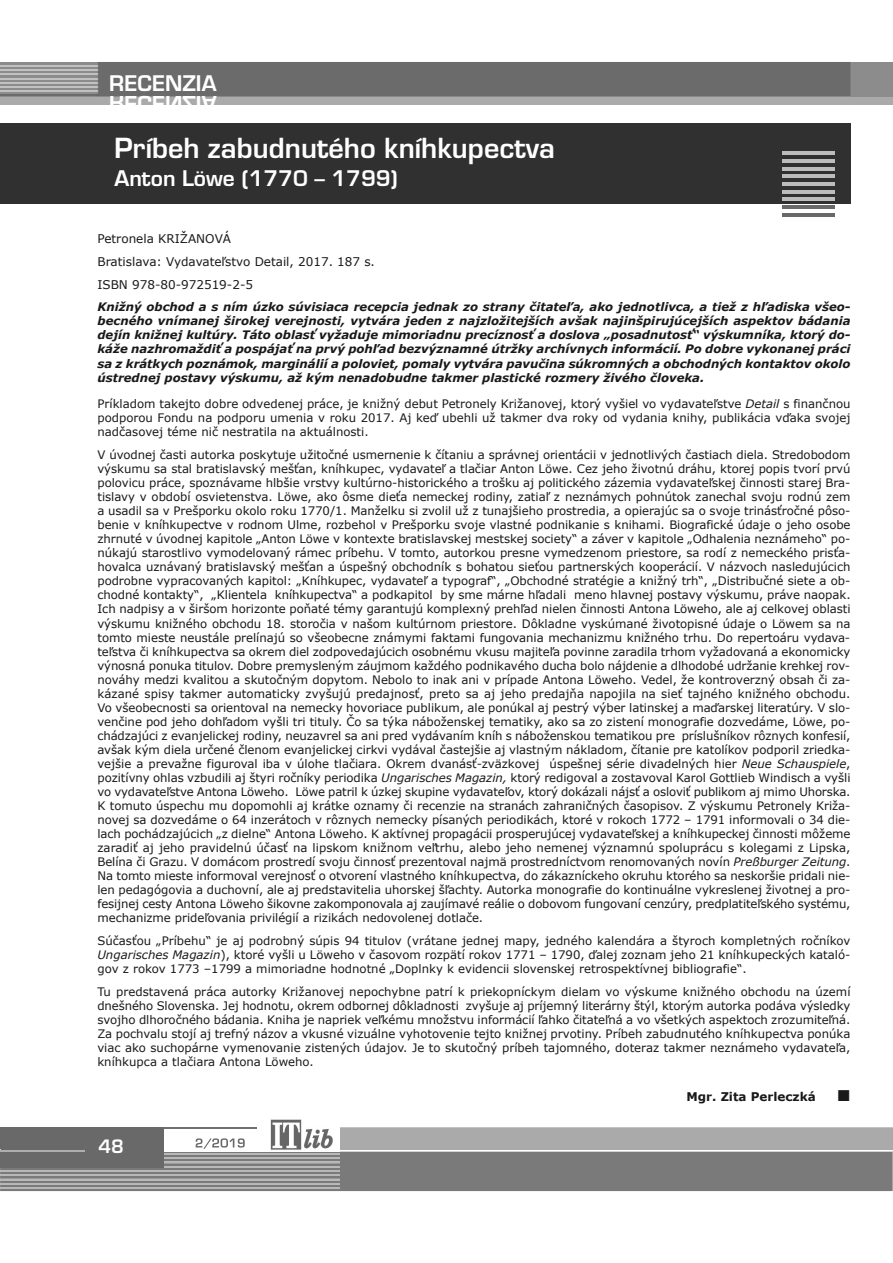
<style>
.page{position:relative;width:893px;height:1263px;background:#fff}
.page>*{position:absolute;margin:0;border:0;box-sizing:border-box;transform-origin:0 0}
.t1{font:27px "Euromode CE Bold";color:#fff}
.t2{font:21px "Euromode CE Bold";color:#fff}
.t3{font:18px "Euromode CE Bold";color:#fff}
.t4{font:12px/23px "Verdana";color:#191919}
.t5{font:700 12px "Verdana";color:#191919}
.t6{font:11.7px/14.1px "Verdana";color:#191919;text-align:justify}
.t7{font:italic 700 11.7px/14.1px "Verdana";color:#191919;text-align:justify}
.s1{font-style:italic}
</style>
<div class="page">
<div style="left:0;top:62px;width:893px;height:43px;background:#aaa"></div>
<div style="left:0;top:62px;width:893px;height:34px;background:#8c8c8c"></div>
<div style="left:98px;top:62px;width:752px;height:34px;background:#6b6b6b"></div>
<hr style="left:0;top:95px;width:98px;height:1px;background:#6b6b6b">
<hr style="left:0;top:91px;width:98px;height:1px;background:#c1c1c1">
<hr style="left:0;top:86px;width:98px;height:2px;background:#c1c1c1">
<hr style="left:0;top:82px;width:98px;height:2px;background:#c1c1c1">
<hr style="left:0;top:78px;width:98px;height:1px;background:#c1c1c1">
<hr style="left:0;top:74px;width:98px;height:1px;background:#c1c1c1">
<hr style="left:0;top:69px;width:98px;height:2px;background:#c1c1c1">
<hr style="left:0;top:65px;width:98px;height:2px;background:#c1c1c1">
<svg style="left:340px;top:1127px;width:553px;height:64px;background:#acacac"></svg>
<hr style="left:0;top:1150px;width:893px;height:1px;background:#fff">
<hr style="left:164px;top:1127px;width:93px;height:2px;background:#707070">
<img style="left:270px;top:1119px;width:62px;height:19px">
<svg style="left:0;top:1138px;width:892px;height:53px;background:#8d8d8d"></svg>
<hr style="left:0;top:1187px;width:340px;height:2px;background:#b8b8b8">
<hr style="left:0;top:1183px;width:340px;height:1px;background:#b8b8b8">
<hr style="left:0;top:1179px;width:340px;height:1px;background:#b8b8b8">
<hr style="left:0;top:1174px;width:340px;height:2px;background:#b8b8b8">
<hr style="left:0;top:1170px;width:340px;height:2px;background:#b8b8b8">
<hr style="left:0;top:1166px;width:340px;height:1px;background:#b8b8b8">
<hr style="left:0;top:1162px;width:340px;height:1px;background:#b8b8b8">
<hr style="left:0;top:1157px;width:340px;height:2px;background:#b8b8b8">
<hr style="left:0;top:1153px;width:340px;height:2px;background:#b8b8b8">
<div style="left:0;top:1127px;width:164px;height:41px;background:#696969"></div>
<hr style="left:0;top:1150px;width:84px;height:1px;background:#aeaeae">
<div style="left:0;top:123px;width:851px;height:81px;background:#303030"></div>
<hr style="left:782px;top:152px;width:52px;height:3px;background:#bcbcbc">
<hr style="left:782px;top:159px;width:52px;height:3px;background:#bcbcbc">
<hr style="left:782px;top:167px;width:52px;height:3px;background:#bcbcbc">
<hr style="left:782px;top:175px;width:52px;height:3px;background:#bcbcbc">
<hr style="left:782px;top:182px;width:52px;height:3px;background:#bcbcbc">
<hr style="left:782px;top:190px;width:52px;height:3px;background:#bcbcbc">
<hr style="left:782px;top:198px;width:52px;height:3px;background:#bcbcbc">
<hr style="left:782px;top:205px;width:52px;height:3px;background:#686868">
<hr style="left:782px;top:213px;width:52px;height:3px;background:#686868">
<h2 class="t2" style="left:109px;top:73px;width:109px">rrEECCEENNZZIIAA</h2>
<h1 class="t1" style="left:114px;top:132px;width:442px">Príbeh zabudnutého kníhkupectva</h1>
<h2 class="t2" style="left:114px;top:166px;width:285px">Anton Löwe (1770 – 1799)</h2>
<p class="t4" style="left:97px;top:227px;width:279px">Petronela KRIŽANOVÁ<br>Bratislava: Vydavateľstvo Detail, 2017. 187 s.<br>ISBN 978-80-972519-2-5</p>
<p class="t7" style="left:97px;top:300px;width:755px">Knižný obchod a s ním úzko súvisiaca recepcia jednak zo strany čitateľa, ako jednotlivca, a tiež z hľadiska všeo&shy;becného vnímanej širokej verejnosti, vytvára jeden z najzložitejších avšak najinšpirujúcejších aspektov bádania dejín knižnej kultúry. Táto oblasť vyžaduje mimoriadnu precíznosť a doslova „posadnutosť“ výskumníka, ktorý do&shy;káže nazhromaždiť a pospájať na prvý pohľad bezvýznamné útržky archívnych informácií. Po dobre vykonanej práci sa z krátkych poznámok, marginálií a poloviet, pomaly vytvára pavučina súkromných a obchodných kontaktov okolo ústrednej postavy výskumu, až kým nenadobudne takmer plastické rozmery živého človeka.</p>
<p class="t6" style="left:97px;top:397px;width:755px">Príkladom takejto dobre odvedenej práce, je knižný debut Petronely Križanovej, ktorý vyšiel vo vydavateľstve <span class="s1">Detail</span> s finančnou podporou Fondu na podporu umenia v roku 2017. Aj keď ubehli už takmer dva roky od vydania knihy, publikácia vďaka svojej nadčasovej téme nič nestratila na aktuálnosti.</p>
<p class="t6" style="left:97px;top:447px;width:755px">V úvodnej časti autorka poskytuje užitočné usmernenie k čítaniu a správnej orientácii v jednotlivých častiach diela. Stredobodom výskumu sa stal bratislavský mešťan, kníhkupec, vydavateľ a tlačiar Anton Löwe. Cez jeho životnú dráhu, ktorej popis tvorí prvú polovicu práce, spoznávame hlbšie vrstvy kultúrno-historického a trošku aj politického zázemia vydavateľskej činnosti starej Bra&shy;tislavy v období osvietenstva. Löwe, ako ôsme dieťa nemeckej rodiny, zatiaľ z neznámych pohnútok zanechal svoju rodnú zem a usadil sa v Prešporku okolo roku 1770/1. Manželku si zvolil už z tunajšieho prostredia, a opierajúc sa o svoje trinásťročné pôso&shy;benie v kníhkupectve v rodnom Ulme, rozbehol v Prešporku svoje vlastné podnikanie s knihami. Biografické údaje o jeho osobe zhrnuté v úvodnej kapitole „Anton Löwe v kontexte bratislavskej mestskej society“ a záver v kapitole „Odhalenia neznámeho“ po&shy;núkajú starostlivo vymodelovaný rámec príbehu. V tomto, autorkou presne vymedzenom priestore, sa rodí z nemeckého prisťa&shy;hovalca uznávaný bratislavský mešťan a úspešný obchodník s bohatou sieťou partnerských kooperácií. V názvoch nasledujúcich podrobne vypracovaných kapitol: „Kníhkupec, vydavateľ a typograf“, „Obchodné stratégie a knižný trh“, „Distribučné siete a ob&shy;chodné kontakty“, „Klientela kníhkupectva“ a podkapitol by sme márne hľadali meno hlavnej postavy výskumu, práve naopak.<br>Ich nadpisy a v širšom horizonte poňaté témy garantujú komplexný prehľad nielen činnosti Antona Löweho, ale aj celkovej oblasti výskumu knižného obchodu 18. storočia v našom kultúrnom priestore. Dôkladne vyskúmané životopisné údaje o Löwem sa na tomto mieste neustále prelínajú so všeobecne známymi faktami fungovania mechanizmu knižného trhu. Do repertoáru vydava&shy;teľstva či kníhkupectva sa okrem diel zodpovedajúcich osobnému vkusu majiteľa povinne zaradila trhom vyžadovaná a ekonomicky výnosná ponuka titulov. Dobre premysleným záujmom každého podnikavého ducha bolo nájdenie a dlhodobé udržanie krehkej rov&shy;nováhy medzi kvalitou a skutočným dopytom. Nebolo to inak ani v prípade Antona Löweho. Vedel, že kontroverzný obsah či za&shy;kázané spisy takmer automaticky zvyšujú predajnosť, preto sa aj jeho predajňa napojila na sieť tajného knižného obchodu.<br>Vo všeobecnosti sa orientoval na nemecky hovoriace publikum, ale ponúkal aj pestrý výber latinskej a maďarskej literatúry. V slo&shy;venčine pod jeho dohľadom vyšli tri tituly. Čo sa týka náboženskej tematiky, ako sa zo zistení monografie dozvedáme, Löwe, po&shy;chádzajúci z evanjelickej rodiny, neuzavrel sa ani pred vydávaním kníh s náboženskou tematikou pre príslušníkov rôznych konfesií, avšak kým diela určené členom evanjelickej cirkvi vydával častejšie aj vlastným nákladom, čítanie pre katolíkov podporil zriedka&shy;vejšie a prevažne figuroval iba v úlohe tlačiara. Okrem dvanásť-zväzkovej úspešnej série divadelných hier <span class="s1">Neue Schauspiele</span>, pozitívny ohlas vzbudili aj štyri ročníky periodika <span class="s1">Ungarisches Magazin,</span> ktorý redigoval a zostavoval Karol Gottlieb Windisch a vyšli vo vydavateľstve Antona Löweho. Löwe patril k úzkej skupine vydavateľov, ktorý dokázali nájsť a osloviť publikom aj mimo Uhorska.<br>K tomuto úspechu mu dopomohli aj krátke oznamy či recenzie na stranách zahraničných časopisov. Z výskumu Petronely Križa&shy;novej sa dozvedáme o 64 inzerátoch v rôznych nemecky písaných periodikách, ktoré v rokoch 1772 – 1791 informovali o 34 die&shy;lach pochádzajúcich „z dielne“ Antona Löweho. K aktívnej propagácii prosperujúcej vydavateľskej a kníhkupeckej činnosti môžeme zaradiť aj jeho pravidelnú účasť na lipskom knižnom veľtrhu, alebo jeho nemenej významnú spoluprácu s kolegami z Lipska, Belína či Grazu. V domácom prostredí svoju činnosť prezentoval najmä prostredníctvom renomovaných novín <span class="s1">Preßburger Zeitung</span>.<br>Na tomto mieste informoval verejnosť o otvorení vlastného kníhkupectva, do zákazníckeho okruhu ktorého sa neskoršie pridali nie&shy;len pedagógovia a duchovní, ale aj predstavitelia uhorskej šľachty. Autorka monografie do kontinuálne vykreslenej životnej a pro&shy;fesijnej cesty Antona Löweho šikovne zakomponovala aj zaujímavé reálie o dobovom fungovaní cenzúry, predplatiteľského systému, mechanizme prideľovania privilégií a rizikách nedovolenej dotlače.</p>
<p class="t6" style="left:97px;top:933px;width:755px">Súčasťou „Príbehu“ je aj podrobný súpis 94 titulov (vrátane jednej mapy, jedného kalendára a štyroch kompletných ročníkov <span class="s1">Ungarisches Magazin</span>), ktoré vyšli u Löweho v časovom rozpätí rokov 1771 – 1790, ďalej zoznam jeho 21 kníhkupeckých kataló&shy;gov z rokov 1773 –1799 a mimoriadne hodnotné „Doplnky k evidencii slovenskej retrospektívnej bibliografie“.</p>
<p class="t6" style="left:97px;top:984px;width:755px">Tu predstavená práca autorky Križanovej nepochybne patrí k priekopníckym dielam vo výskume knižného obchodu na území dnešného Slovenska. Jej hodnotu, okrem odbornej dôkladnosti zvyšuje aj príjemný literárny štýl, ktorým autorka podáva výsledky svojho dlhoročného bádania. Kniha je napriek veľkému množstvu informácií ľahko čitateľná a vo všetkých aspektoch zrozumiteľná.<br>Za pochvalu stojí aj trefný názov a vkusné vizuálne vyhotovenie tejto knižnej prvotiny. Príbeh zabudnutého kníhkupectva ponúka viac ako suchopárne vymenovanie zistených údajov. Je to skutočný príbeh tajomného, doteraz takmer neznámeho vydavateľa, kníhkupca a tlačiara Antona Löweho.</p>
<h3 class="t3" style="left:98px;top:1135px;width:27px">48</h3>
<p class="t5" style="left:686px;top:1089px;width:131px">Mgr. Zita Perleczká</p>
</div>
